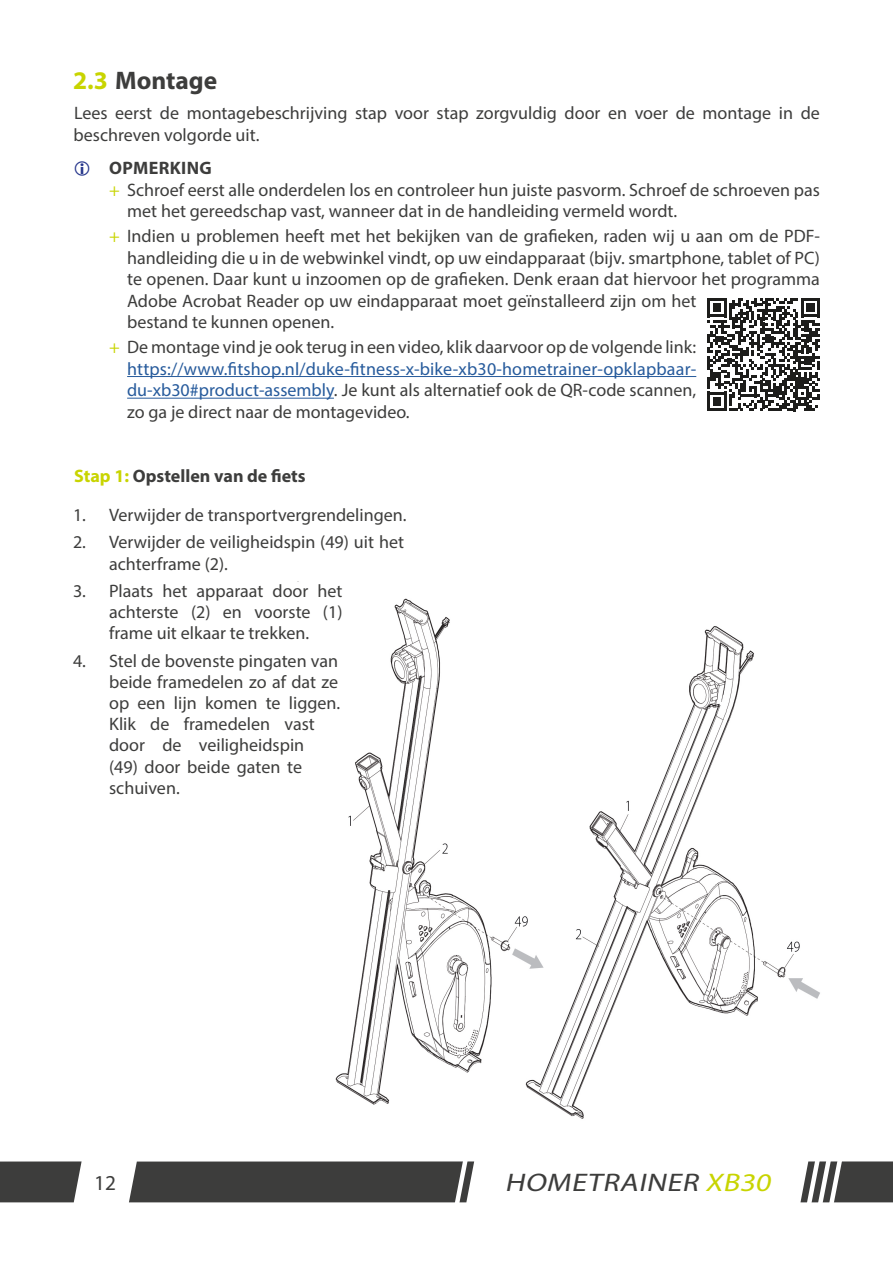
<style>
.page{position:relative;width:893px;height:1263px;background:#fff}
.page>*{position:absolute;margin:0;border:0;box-sizing:border-box;transform-origin:0 0}
.t1{font:italic 25.5px "Myriad Pro";color:#3d3d3c;scale:1.18 1}
.t2{font:700 25.5px "Myriad Pro";color:#3d3d3c}
.t3{font:21.3px "Myriad Pro";color:#3d3d3c}
.t4{font:18px/21.1px "Myriad Pro";color:#3d3d3c}
.t5{font:700 18px "Myriad Pro";color:#3d3d3c}
.t6{font:700 18px "Myriad Pro";letter-spacing:.02em;color:#3d3d3c}
.s1{color:#c8d400}
.s2{color:#275b9c}
</style>
<div class="page">
<img style="left:335px;top:598px;width:485px;height:521px">
<div style="left:471px;top:553px;width:192px;height:221px;background:#fff"></div>
<svg style="left:0;top:1161px;width:82px;height:41px;background:#494948"></svg>
<svg style="left:129px;top:1161px;width:345px;height:42px;background:#484848"></svg>
<svg style="left:800px;top:1161px;width:93px;height:42px"></svg>
<hr style="left:127px;top:376px;width:569px;height:1px;background:#275b9c">
<hr style="left:127px;top:398px;width:207px;height:1px;background:#275b9c">
<svg style="left:707px;top:298px;width:113px;height:113px"></svg>
<p class="t2" style="left:73px;top:64px;width:146px"><span class="s1">2.3</span> Montage</p>
<p class="t4" style="left:74px;top:103px;width:748px">Lees eerst de montagebeschrijving stap voor stap zorgvuldig door en voer de montage in de beschreven volgorde uit.</p>
<p class="t6" style="left:109px;top:156px;width:104px">OPMERKING</p>
<p class="t4" style="left:127px;top:178px;width:694px;line-height:21.6px;text-indent:-18px"><span class="s1">+</span> Schroef eerst alle onderdelen los en controleer hun juiste pasvorm. Schroef de schroeven pas met het gereedschap vast, wanneer dat in de handleiding vermeld wordt.</p>
<p class="t4" style="left:127px;top:225px;width:694px;line-height:21.6px;text-indent:-18px"><span class="s1">+</span> Indien u problemen heeft met het bekijken van de grafieken, raden wij u aan om de PDF&shy;handleiding die u in de webwinkel vindt, op uw eindapparaat (bijv. smartphone, tablet of PC) te openen. Daar kunt u inzoomen op de grafieken. Denk eraan dat hiervoor het programma Adobe Acrobat Reader op uw eindapparaat moet geïnstalleerd zijn om het<br>bestand te kunnen openen.</p>
<p class="t4" style="left:127px;top:336px;width:571px;line-height:21.6px;text-align:justify;text-indent:-18px"><span class="s1">+</span> De montage vind je ook terug in een video, klik daarvoor op de volgende link: <span class="s2">https://www.fitshop.nl/duke-fitness-x-bike-xb30-hometrainer-opklapbaar&shy;du-xb30#product-assembly</span>. Je kunt als alternatief ook de QR-code scannen, zo ga je direct naar de montagevideo.</p>
<p class="t5" style="left:74px;top:464px;width:233px"><span class="s1">Stap 1:</span> Opstellen van de fiets</p>
<p class="t4" style="left:73px;top:504px;width:335px">1. Verwijder de transportvergrendelingen.</p>
<p class="t4" style="left:109px;top:531px;width:296px;text-indent:-36px">2. Verwijder de veiligheidspin (49) uit het achterframe (2).</p>
<p class="t4" style="left:109px;top:580px;width:235px;text-align:justify;text-indent:-36px">3. Plaats het apparaat door het achterste (2) en voorste (1) frame uit elkaar te trekken.</p>
<p class="t4" style="left:109px;top:650px;width:233px;text-indent:-36px">4. Stel de bovenste pingaten van beide framedelen zo af dat ze op een lijn komen te liggen.<br>Klik de framedelen vast door de veiligheidspin<br>(49) door beide gaten te schuiven.</p>
<p class="t3" style="left:94px;top:1169px;width:23px">12</p>
<h1 class="t1" style="left:505px;top:1167px;width:231px">HOMETRAINER <span class="s1">XB30</span></h1>
</div>
